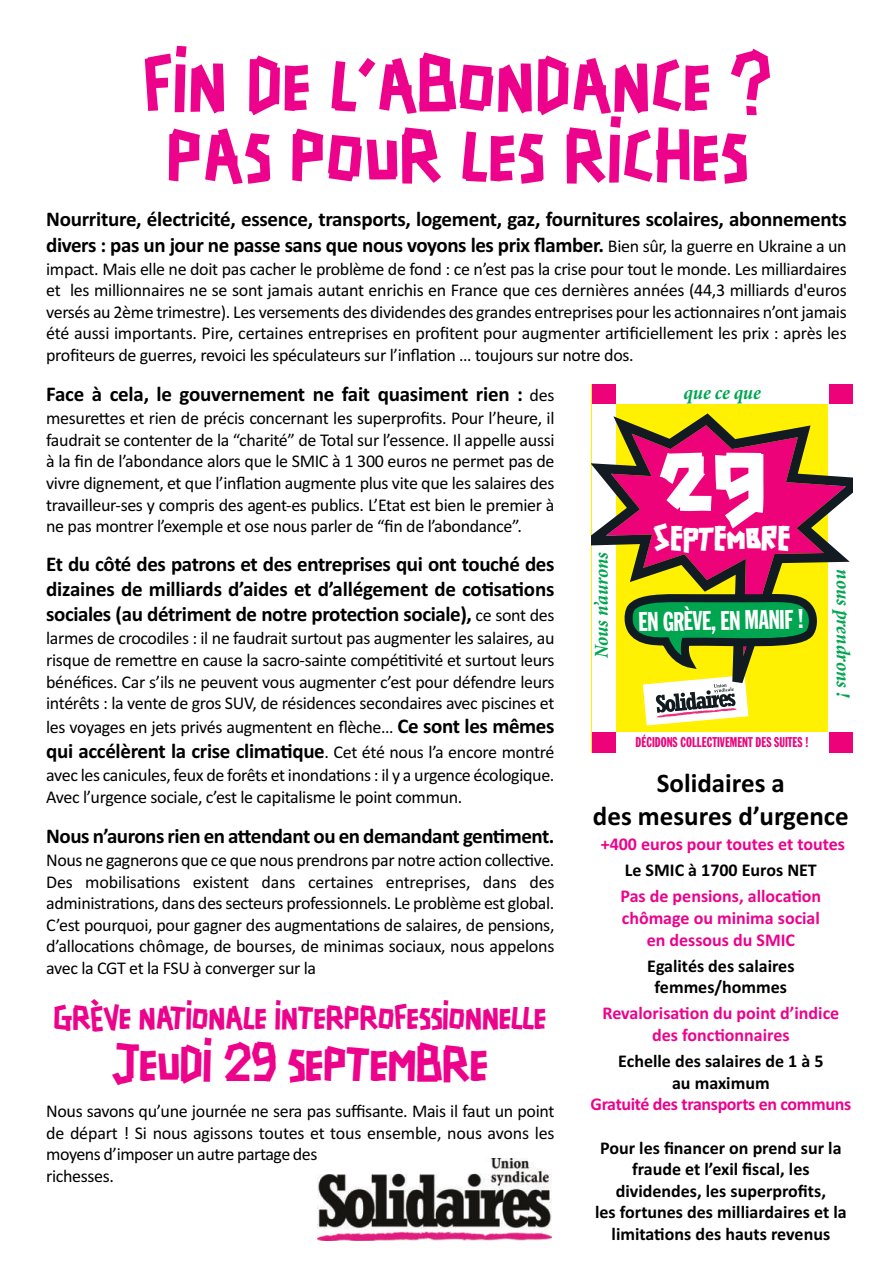
<style>
.page{position:relative;width:893px;height:1263px;background:#fff}
.page>*{position:absolute;margin:0;border:0;box-sizing:border-box;transform-origin:0 0}
.t1{font:83.7px "Solidaire Action";color:#fff}
.t2{font:67.5px/70.3px "Scotchlidaires";color:#ed028c;text-align:center}
.t3{font:45px "Scotchlidaires";letter-spacing:-.02em;color:#ed028c}
.t4{font:30px "Scotchlidaires";letter-spacing:-.02em;color:#ed028c}
.t5{font:27.9px "Solidaire Action";color:#fff}
.t6{font:700 27px/32.4px "Calibri";color:#000;text-align:center}
.t7{font:26.55px "Franklin Gothic Std Extra Cond";color:#fff}
.t8{font:700 21px/25.2px "Calibri";letter-spacing:-.02em;color:#000}
.t9{font:italic 700 condensed 19.8px "Minion Pro";letter-spacing:-.005em;color:#00a54f}
.t10{font:18px/21.6px "Calibri";letter-spacing:-.02em;color:#000;text-align:justify}
.t11{font:700 18px/21.6px "Calibri";color:#000;text-align:center}
.t12{font:700 18px/21.6px "Calibri";color:#ed028c;text-align:center}
.t13{font:700 18px "Calibri";letter-spacing:-.02em;color:#ed028c}
.t14{font:13.95px "Franklin Gothic Std Extra Cond";color:#ed027a}
.s1{font-weight:400;font-size:18px}
.s2{font-weight:700;font-size:21px}
</style>
<div class="page">
<div style="left:592px;top:385px;width:261px;height:367px;background:#fff101"></div>
<div style="left:616px;top:385px;width:35px;height:19px;background:#fff"></div>
<div style="left:651px;top:385px;width:36px;height:19px;background:#fff"></div>
<div style="left:687px;top:385px;width:35px;height:19px;background:#fff"></div>
<div style="left:722px;top:385px;width:36px;height:19px;background:#fff"></div>
<div style="left:758px;top:385px;width:35px;height:19px;background:#fff"></div>
<div style="left:793px;top:385px;width:36px;height:19px;background:#fff"></div>
<div style="left:616px;top:732px;width:35px;height:20px;background:#fff"></div>
<div style="left:651px;top:732px;width:36px;height:20px;background:#fff"></div>
<div style="left:687px;top:732px;width:35px;height:20px;background:#fff"></div>
<div style="left:722px;top:732px;width:36px;height:20px;background:#fff"></div>
<div style="left:758px;top:732px;width:35px;height:20px;background:#fff"></div>
<div style="left:793px;top:732px;width:36px;height:20px;background:#fff"></div>
<div style="left:829px;top:659px;width:24px;height:36px;background:#fff"></div>
<div style="left:829px;top:695px;width:24px;height:37px;background:#fff"></div>
<div style="left:829px;top:404px;width:24px;height:36px;background:#fff"></div>
<div style="left:592px;top:659px;width:24px;height:36px;background:#fff"></div>
<div style="left:592px;top:695px;width:24px;height:37px;background:#fff"></div>
<div style="left:592px;top:404px;width:24px;height:36px;background:#fff"></div>
<div style="left:592px;top:385px;width:24px;height:19px;background:#ed027a"></div>
<div style="left:829px;top:385px;width:24px;height:19px;background:#ed027a"></div>
<div style="left:592px;top:732px;width:24px;height:20px;background:#ed027a"></div>
<div style="left:829px;top:732px;width:24px;height:20px;background:#ed027a"></div>
<svg style="left:643px;top:683px;width:105px;height:42px"></svg>
<svg style="left:592px;top:413px;width:261px;height:270px"></svg>
<svg style="left:617px;top:590px;width:207px;height:73px"></svg>
<img style="left:317px;top:1159px;width:234px;height:81px">
<h2 class="t2" style="left:144px;top:56px;width:629px">fin de l’abondance ? pas pour les riches</h2>
<p class="t8" style="left:46px;top:206px;width:802px">Nourriture, électricité, essence, transports, logement, gaz, fournitures scolaires, abonnements divers : pas un jour ne passe sans que nous voyons les prix flamber. <span class="s1">Bien sûr, la guerre en Ukraine a un</span></p>
<p class="t10" style="left:46px;top:257px;width:802px">impact. Mais elle ne doit pas cacher le problème de fond : ce n’est pas la crise pour tout le monde. Les milliardaires et les millionnaires ne se sont jamais autant enrichis en France que ces dernières années (44,3 milliards d'euros versés au 2ème trimestre). Les versements des dividendes des grandes entreprises pour les actionnaires n’ont jamais été aussi importants. Pire, certaines entreprises en profitent pour augmenter artificiellement les prix : après les profiteurs de guerres, revoici les spéculateurs sur l’inflation … toujours sur notre dos.</p>
<p class="t8" style="left:46px;top:381px;width:510px">Face à cela, le gouvernement ne fait quasiment rien : <span class="s1">des</span></p>
<p class="t10" style="left:46px;top:407px;width:510px">mesurettes et rien de précis concernant les superprofits. Pour l’heure, il faudrait se contenter de la “charité” de Total sur l’essence. Il appelle aussi à la fin de l’abondance alors que le SMIC à 1 300 euros ne permet pas de vivre dignement, et que l’inflation augmente plus vite que les salaires des travailleur-ses y compris des agent-es publics. L’Etat est bien le premier à ne pas montrer l’exemple et ose nous parler de “fin de l’abondance”.</p>
<p class="t8" style="left:46px;top:551px;width:510px;text-align:justify">Et du côté des patrons et des entreprises qui ont touché des dizaines de milliards d’aides et d’allégement de cotisations sociales (au détriment de notre protection sociale), <span class="s1">ce sont des</span></p>
<p class="t10" style="left:46px;top:627px;width:510px">larmes de crocodiles : il ne faudrait surtout pas augmenter les salaires, au risque de remettre en cause la sacro-sainte compétitivité et surtout leurs bénéfices. Car s’ils ne peuvent vous augmenter c’est pour défendre leurs intérêts : la vente de gros SUV, de résidences secondaires avec piscines et</p>
<p class="t10" style="left:46px;top:716px;width:510px">les voyages en jets privés augmentent en flèche… <span class="s2">Ce sont les mêmes</span></p>
<p class="t8" style="left:46px;top:738px;width:510px">qui accélèrent la crise climatique<span class="s1">. Cet été nous l’a encore montré</span></p>
<p class="t10" style="left:46px;top:764px;width:510px">avec les canicules, feux de forêts et inondations : il y a urgence écologique.<br>Avec l’urgence sociale, c’est le capitalisme le point commun.</p>
<p class="t8" style="left:46px;top:823px;width:510px">Nous n’aurons rien en attendant ou en demandant gentiment.</p>
<p class="t10" style="left:46px;top:849px;width:510px">Nous ne gagnerons que ce que nous prendrons par notre action collective.<br>Des mobilisations existent dans certaines entreprises, dans des administrations, dans des secteurs professionnels. Le problème est global.<br>C’est pourquoi, pour gagner des augmentations de salaires, de pensions, d’allocations chômage, de bourses, de minimas sociaux, nous appelons avec la CGT et la FSU à converger sur la</p>
<h3 class="t4" style="left:54px;top:1004px;width:495px">Grève nationale interprofessionnelle</h3>
<h3 class="t3" style="left:112px;top:1043px;width:379px">jeudi 29 septembre</h3>
<p class="t10" style="left:46px;top:1100px;width:510px;text-align:left">Nous savons qu’une journée ne sera pas suffisante. Mais il faut un point de départ ! Si nous agissons toutes et tous ensemble, nous avons les moyens d’imposer un autre partage des<br>richesses.</p>
<p class="t9" style="left:684px;top:385px;width:79px">que ce que</p>
<h1 class="t1" style="left:660px;top:440px;width:107px">29</h1>
<h3 class="t5" style="left:654px;top:523px;width:138px">SEPTEMBRE</h3>
<p class="t9" style="left:594px;top:658px;width:108px;rotate:-90deg">Nous n’aurons</p>
<p class="t9" style="left:850px;top:569px;width:130px;rotate:90deg">nous prendrons !</p>
<h3 class="t7" style="left:638px;top:612px;width:168px;rotate:-1deg">EN GRÈVE, EN MANIF !</h3>
<p class="t14" style="left:635px;top:737px;width:175px">DÉCIDONS COLLECTIVEMENT DES SUITES !</p>
<h3 class="t6" style="left:593px;top:766px;width:257px">Solidaires a<br>des mesures d’urgence</h3>
<p class="t12" style="left:601px;top:833px;width:246px">+400 euros pour toutes et toutes</p>
<p class="t11" style="left:625px;top:859px;width:193px">Le SMIC à 1700 Euros NET</p>
<p class="t12" style="left:620px;top:885px;width:202px">Pas de pensions, allocation chômage ou minima social en dessous du SMIC</p>
<p class="t11" style="left:647px;top:955px;width:149px">Egalités des salaires femmes/hommes</p>
<p class="t12" style="left:602px;top:1002px;width:238px">Revalorisation du point d’indice des fonctionnaires</p>
<p class="t11" style="left:618px;top:1050px;width:207px">Echelle des salaires de 1 à 5 au maximum</p>
<p class="t13" style="left:590px;top:1093px;width:262px">Gratuité des transports en communs</p>
<p class="t11" style="left:595px;top:1136px;width:253px">Pour les financer on prend sur la fraude et l’exil fiscal, les dividendes, les superprofits,<br>les fortunes des milliardaires et la limitations des hauts revenus</p>
</div>
